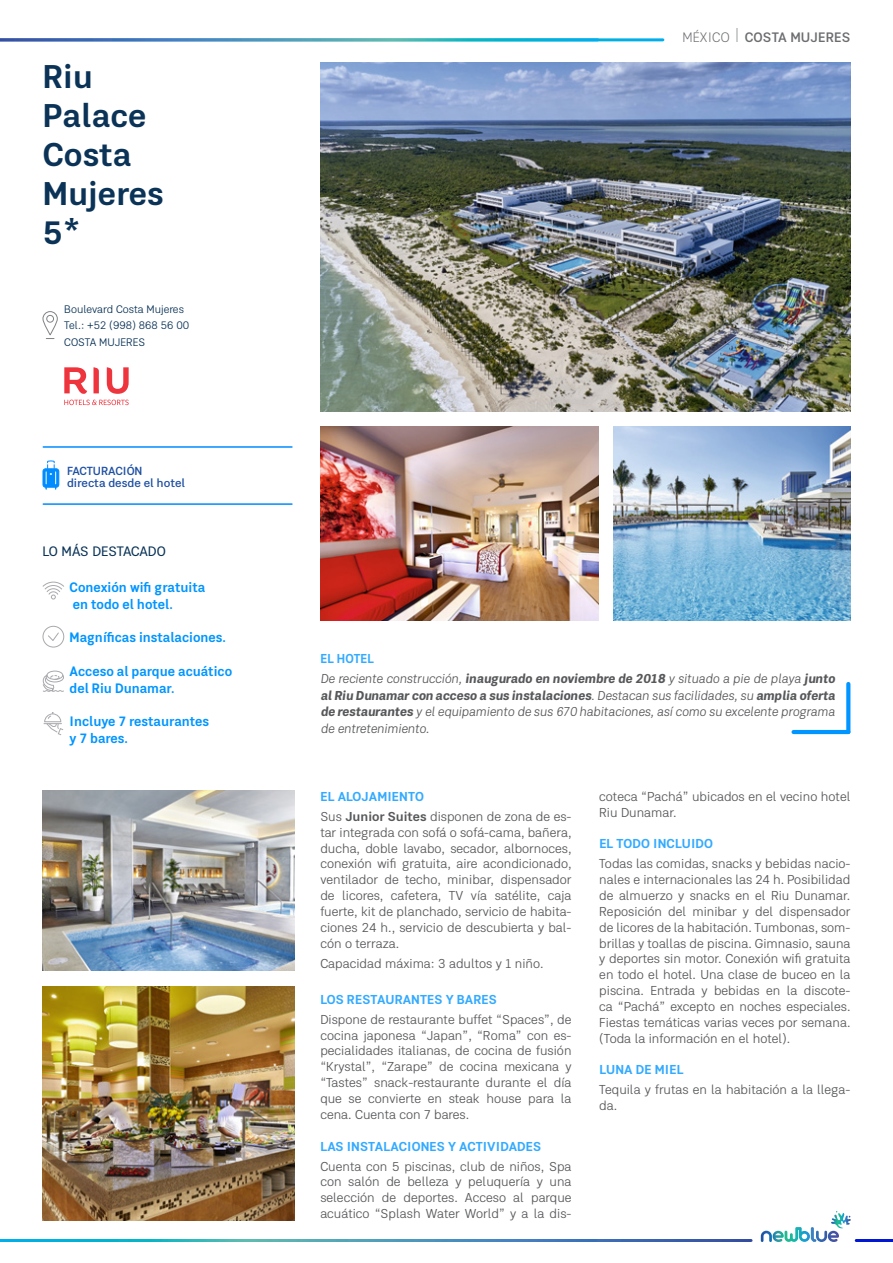
<style>
.page{position:relative;width:893px;height:1263px;background:#fff}
.page>*{position:absolute;margin:0;border:0;box-sizing:border-box;transform-origin:0 0}
.t1{font:700 33.45px/39.2px "Kommon Grotesk";color:#0a3357}
.t2{font:700 13.95px/16.8px "Kommon Grotesk";color:#0095ff;scale:.96 1}
.t3{font:600 13.95px "Kommon Grotesk";letter-spacing:.01em;color:#6c6d70}
.t4{font:13.95px "Kommon Grotesk";color:#0a3357}
.t5{font:13.2px/15.9px "Kommon Grotesk";color:#57585a;text-align:justify}
.t6{font:italic 13.2px/16.5px "Kommon Grotesk";color:#57585a;scale:.95 1}
.t7{font:700 13.2px "Kommon Grotesk";letter-spacing:.01em;color:#3af}
.t8{font:600 12px/12px "Kommon Grotesk";color:#1f51a3}
.t9{font:11.1px/16.8px "Kommon Grotesk";color:#0a3357}
.s1{font-weight:300}
.s2{font-weight:100;font-size:27.9px}
.s3{font-weight:700;font-style:normal;color:#3af}
.s4{font-weight:700}
.s5{font-weight:700;color:#3af}
</style>
<div class="page">
<hr style="left:856px;top:1239px;width:37px;height:3px;background:#0017d6">
<svg style="left:761px;top:1211px;width:90px;height:31px"></svg>
<img style="left:320px;top:62px;width:530px;height:350px">
<img style="left:43px;top:986px;width:252px;height:234px">
<img style="left:43px;top:791px;width:252px;height:180px">
<img style="left:613px;top:426px;width:237px;height:195px">
<img style="left:320px;top:426px;width:278px;height:195px">
<svg style="left:42px;top:311px;width:16px;height:28px"></svg>
<hr style="left:793px;top:730px;width:55px;height:4px;background:#0095ff">
<svg style="left:846px;top:684px;width:4px;height:48px"></svg>
<svg style="left:42px;top:581px;width:22px;height:19px"></svg>
<svg style="left:44px;top:712px;width:20px;height:24px"></svg>
<div style="left:47px;top:671px;width:16px;height:9px;border:1px solid #a8a9ad;border-radius:50%"></div>
<svg style="left:42px;top:674px;width:22px;height:18px"></svg>
<div style="left:43px;top:626px;width:21px;height:21px;border:1px solid #a8a9ad;border-radius:50%"></div>
<svg style="left:48px;top:632px;width:11px;height:9px"></svg>
<svg style="left:64px;top:367px;width:65px;height:38px"></svg>
<hr style="left:43px;top:503px;width:249px;height:2px;background:#008bff">
<hr style="left:43px;top:446px;width:249px;height:2px;background:#008bff">
<svg style="left:43px;top:469px;width:16px;height:18px"></svg>
<div style="left:43px;top:468px;width:16px;height:20px;border:1px solid #008bff;border-radius:3px"></div>
<svg style="left:46px;top:460px;width:10px;height:29px"></svg>
<h1 class="t1" style="left:43px;top:55px;width:122px">Riu<br>Palace<br>Costa<br>Mujeres<br>5*</h1>
<p class="t9" style="left:64px;top:300px;width:127px">Boulevard Costa Mujeres<br>Tel.: +52 (998) 868 56 00<br>COSTA MUJERES</p>
<p class="t8" style="left:67px;top:465px;width:120px">FACTURACIÓN<br>directa desde el hotel</p>
<p class="t4" style="left:43px;top:542px;width:125px">LO MÁS DESTACADO</p>
<p class="t2" style="left:70px;top:578px;width:143px">Conexión wifi gratuita en todo el hotel.</p>
<p class="t2" style="left:70px;top:629px;width:164px">Magníficas instalaciones.</p>
<p class="t2" style="left:70px;top:662px;width:171px">Acceso al parque acuático del Riu Dunamar.</p>
<p class="t2" style="left:70px;top:713px;width:147px">Incluye 7 restaurantes y 7 bares.</p>
<p class="t3" style="left:682px;top:27px;width:170px"><span class="s1">MÉXICO</span> <span class="s2">ı</span> COSTA MUJERES</p>
<p class="t6" style="left:320px;top:648px;width:543px;line-height:20.4px"><span class="s3">EL HOTEL<br></span>De reciente construcción, <span class="s4">inaugurado en noviembre de 2018</span> y situado a pie de playa <span class="s4">junto</span></p>
<p class="t6" style="left:320px;top:687px;width:543px;text-align:justify"><span class="s4">al Riu Dunamar con acceso a sus instalaciones</span>. Destacan sus facilidades, su <span class="s4">amplia oferta de restaurantes</span> y el equipamiento de sus 670 habitaciones, así como su excelente programa de entretenimiento.</p>
<p class="t5" style="left:320px;top:786px;width:253px;line-height:20.1px"><span class="s5">EL ALOJAMIENTO<br></span>Sus <span class="s4">Junior Suites</span> disponen de zona de es-</p>
<p class="t5" style="left:320px;top:824px;width:253px">tar integrada con sofá o sofá-cama, bañera, ducha, doble lavabo, secador, albornoces, conexión wifi gratuita, aire acondicionado, ventilador de techo, minibar, dispensador de licores, cafetera, TV vía satélite, caja fuerte, kit de planchado, servicio de habita&shy;ciones 24 h., servicio de descubierta y bal&shy;cón o terraza.</p>
<p class="t5" style="left:320px;top:955px;width:225px">Capacidad máxima: 3 adultos y 1 niño.</p>
<p class="t7" style="left:320px;top:989px;width:178px">LOS RESTAURANTES Y BARES</p>
<p class="t5" style="left:320px;top:1011px;width:253px">Dispone de restaurante buffet “Spaces”, de cocina japonesa “Japan”, “Roma” con es&shy;pecialidades italianas, de cocina de fusión “Krystal”, “Zarape” de cocina mexicana y “Tastes” snack-restaurante durante el día que se convierte en steak house para la cena. Cuenta con 7 bares.</p>
<p class="t7" style="left:320px;top:1136px;width:222px">LAS INSTALACIONES Y ACTIVIDADES</p>
<p class="t5" style="left:320px;top:1158px;width:253px">Cuenta con 5 piscinas, club de niños, Spa con salón de belleza y peluquería y una selección de deportes. Acceso al parque acuático “Splash Water World” y a la dis-</p>
<p class="t5" style="left:599px;top:788px;width:253px">coteca “Pachá” ubicados en el vecino hotel<br>Riu Dunamar.</p>
<p class="t7" style="left:599px;top:834px;width:115px">EL TODO INCLUIDO</p>
<p class="t5" style="left:599px;top:856px;width:253px">Todas las comidas, snacks y bebidas nacio&shy;nales e internacionales las 24 h. Posibilidad de almuerzo y snacks en el Riu Dunamar.<br>Reposición del minibar y del dispensador de licores de la habitación. Tumbonas, som&shy;brillas y toallas de piscina. Gimnasio, sauna y deportes sin motor. Conexión wifi gratuita en todo el hotel. Una clase de buceo en la piscina. Entrada y bebidas en la discote&shy;ca “Pachá” excepto en noches especiales.<br>Fiestas temáticas varias veces por semana. (Toda la información en el hotel).</p>
<p class="t7" style="left:599px;top:1060px;width:86px">LUNA DE MIEL</p>
<p class="t5" style="left:599px;top:1082px;width:253px">Tequila y frutas en la habitación a la llega&shy;da.</p>
</div>
